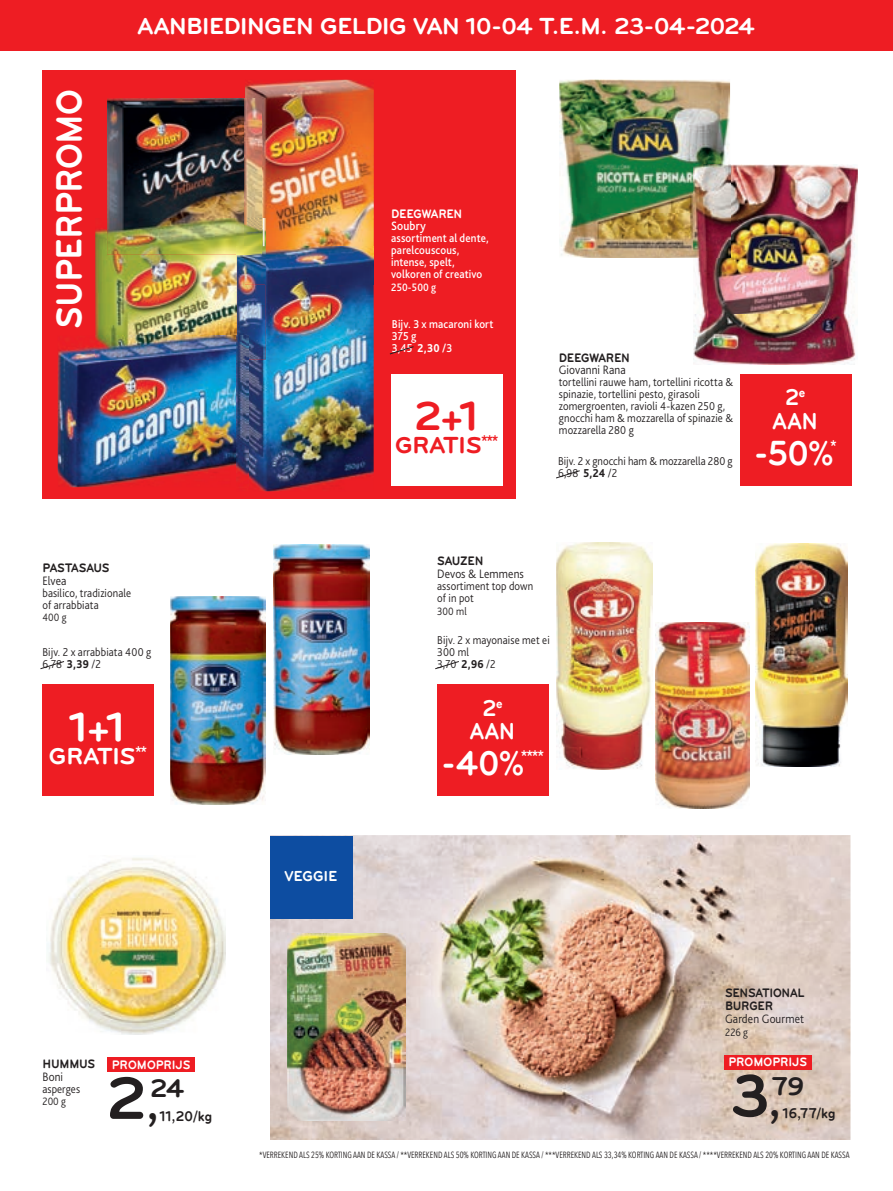
<style>
.page{position:relative;width:893px;height:1191px;background:#fff}
.page>*{position:absolute;margin:0;border:0;box-sizing:border-box;transform-origin:0 0}
.t1{font:61.95px "Bryant Bold Alt";color:#231f20}
.t2{font:42.45px "Bryant Bold Alt";color:#ee1d23}
.t3{font:42.45px "Bryant Bold Alt";color:#fff}
.t4{font:37.5px "Bryant Bold Alt";letter-spacing:-.02em;color:#fff;scale:.9 1}
.t5{font:36px "Bryant Bold Alt";color:#fff;scale:.9 1}
.t6{font:26.7px "Bryant Bold Alt";color:#231f20}
.t7{font:24px "Bryant Bold Alt";letter-spacing:-.035em;color:#fff}
.t8{font:24px/23.7px "Bryant Bold Alt";letter-spacing:-.035em;color:#fff;text-align:center;scale:.9 1}
.t9{font:24px "Bryant Bold Alt";letter-spacing:-.015em;color:#ee1d23}
.t10{font:15px "Bryant Bold Alt";letter-spacing:-.01em;color:#fff;scale:.96 1}
.t11{font:14.7px "Bryant Bold Alt";letter-spacing:-.01em;color:#231f20;scale:.9 1}
.t12{font:12.75px/13.5px "Bryant Bold Alt";letter-spacing:-.02em;color:#231f20;scale:.9 1}
.t13{font:300 12.75px "Bliss Pro";letter-spacing:.005em;color:#231f20;scale:.9 1}
.t14{font:12.75px "Bryant Bold Alt";color:#fff;scale:.9 1}
.t15{font:12.75px "Bryant Bold Alt";letter-spacing:-.025em;color:#fff;scale:.9 1}
.t16{font:500 12.75px "Bliss Pro";color:#fff;scale:.9 1}
.t17{font:300 12px/12px "Bliss Pro";letter-spacing:.01em;color:#231f20;scale:.9 1}
.t18{font:500 12px/12px "Bliss Pro";letter-spacing:.015em;color:#fff;scale:.9 1}
.t19{font:300 11.25px "Bliss Pro";color:#231f20;scale:.9 1}
.t20{font:500 11.25px "Bliss Pro";letter-spacing:.02em;color:#fff;scale:.9 1}
.t21{font:9px "Avenir Next Condensed";color:#231f20;scale:.92 1}
.s1{font-weight:800}
.s2{font-size:45.9px}
</style>
<div class="page">
<img style="left:270px;top:835px;width:580px;height:304px">
<div style="left:42px;top:70px;width:474px;height:429px;background:#ee1d23"></div>
<img style="left:107px;top:99px;width:138px;height:119px">
<img style="left:559px;top:80px;width:171px;height:133px">
<img style="left:559px;top:213px;width:134px;height:45px">
<img style="left:245px;top:80px;width:129px;height:166px">
<img style="left:95px;top:229px;width:142px;height:107px">
<img style="left:107px;top:218px;width:138px;height:36px">
<img style="left:245px;top:218px;width:21px;height:28px">
<img style="left:58px;top:336px;width:179px;height:151px">
<img style="left:237px;top:284px;width:137px;height:207px">
<img style="left:261px;top:246px;width:113px;height:38px">
<img style="left:237px;top:254px;width:29px;height:105px">
<svg style="left:237px;top:246px;width:8px;height:8px"></svg>
<img style="left:245px;top:246px;width:16px;height:8px">
<img style="left:693px;top:164px;width:165px;height:200px">
<img style="left:693px;top:164px;width:37px;height:94px">
<img style="left:47px;top:858px;width:179px;height:176px">
<img style="left:287px;top:933px;width:118px;height:187px">
<img style="left:170px;top:596px;width:95px;height:208px">
<img style="left:274px;top:544px;width:95px;height:210px">
<img style="left:556px;top:542px;width:96px;height:227px">
<img style="left:655px;top:622px;width:94px;height:186px">
<img style="left:756px;top:544px;width:91px;height:222px">
<div style="left:0;top:0;width:893px;height:50px;background:#ee1d23"></div>
<div style="left:724px;top:1054px;width:87px;height:15px;background:#ee1d23"></div>
<svg style="left:389px;top:346px;width:25px;height:9px"></svg>
<svg style="left:556px;top:470px;width:24px;height:9px"></svg>
<svg style="left:40px;top:661px;width:25px;height:8px"></svg>
<svg style="left:435px;top:661px;width:24px;height:8px"></svg>
<div style="left:108px;top:1057px;width:87px;height:14px;background:#ee1d23"></div>
<div style="left:270px;top:835px;width:83px;height:83px;background:#0d4da1"></div>
<div style="left:391px;top:374px;width:112px;height:112px;background:#fff"></div>
<div style="left:740px;top:374px;width:111px;height:111px;background:#ee1d23"></div>
<div style="left:42px;top:685px;width:112px;height:111px;background:#ee1d23"></div>
<div style="left:437px;top:685px;width:112px;height:111px;background:#ee1d23"></div>
<h3 class="t4" style="left:48px;top:328px;width:268px;rotate:-90deg">SUPERPROMO</h3>
<h3 class="t7" style="left:138px;top:13px;width:619px">AANBIEDINGEN GELDIG VAN 10-04 T.E.M. 23-04-2024</h3>
<p class="t15" style="left:391px;top:206px;width:80px">DEEGWAREN</p>
<p class="t16" style="left:391px;top:218px;width:40px">Soubry</p>
<p class="t18" style="left:391px;top:232px;width:110px">assortiment al dente, parelcouscous, intense, spelt, volkoren of creativo</p>
<p class="t20" style="left:391px;top:280px;width:51px">250-500 g</p>
<p class="t18" style="left:392px;top:318px;width:115px">Bijv. 3 x macaroni kort<br>375 g<br>3,45 <span class="s1">2,30</span> /3</p>
<h2 class="t2" style="left:414px;top:393px;width:67px">2+1</h2>
<h3 class="t9" style="left:395px;top:432px;width:105px">GRATIS<sup>***</sup></h3>
<p class="t12" style="left:559px;top:350px;width:80px">DEEGWAREN</p>
<p class="t13" style="left:559px;top:362px;width:76px">Giovanni Rana</p>
<p class="t17" style="left:559px;top:376px;width:195px">tortellini rauwe ham, tortellini ricotta &amp; spinazie, tortellini pesto, girasoli zomergroenten, ravioli 4-kazen 250 g, gnocchi ham &amp; mozzarella of spinazie &amp; mozzarella 280 g</p>
<p class="t17" style="left:558px;top:454px;width:196px">Bijv. 2 x gnocchi ham &amp; mozzarella 280 g<br>6,98 <span class="s1">5,24</span> /2</p>
<h3 class="t8" style="left:772px;top:385px;width:52px">2<sup>e<br></sup>AAN</h3>
<h3 class="t5" style="left:754px;top:433px;width:93px">-50%<sup>*</sup></h3>
<p class="t12" style="left:42px;top:561px;width:76px">PASTASAUS</p>
<p class="t13" style="left:42px;top:572px;width:28px">Elvea</p>
<p class="t17" style="left:42px;top:586px;width:100px">basilico, tradizionale of arrabbiata</p>
<p class="t19" style="left:42px;top:610px;width:28px">400 g</p>
<p class="t12" style="left:437px;top:554px;width:53px">SAUZEN</p>
<p class="t13" style="left:437px;top:566px;width:98px">Devos &amp; Lemmens</p>
<p class="t17" style="left:437px;top:580px;width:108px">assortiment top down of in pot</p>
<p class="t19" style="left:437px;top:604px;width:34px">300 ml</p>
<p class="t17" style="left:42px;top:645px;width:122px">Bijv. 2 x arrabbiata 400 g<br>6,78 <span class="s1">3,39</span> /2</p>
<p class="t17" style="left:437px;top:633px;width:127px">Bijv. 2 x mayonaise met ei<br>300 ml<br>3,70 <span class="s1">2,96</span> /2</p>
<h2 class="t3" style="left:70px;top:703px;width:58px">1+1</h2>
<h3 class="t7" style="left:49px;top:742px;width:99px">GRATIS<sup>**</sup></h3>
<p class="t12" style="left:42px;top:1056px;width:60px">HUMMUS</p>
<p class="t13" style="left:42px;top:1068px;width:25px">Boni</p>
<p class="t17" style="left:42px;top:1082px;width:43px">asperges</p>
<p class="t19" style="left:42px;top:1094px;width:28px">200 g</p>
<p class="t14" style="left:112px;top:1057px;width:89px">PROMOPRIJS</p>
<h1 class="t1" style="left:106px;top:1063px;width:55px">2<span class="s2">,</span></h1>
<h3 class="t6" style="left:150px;top:1073px;width:36px">24</h3>
<p class="t11" style="left:160px;top:1107px;width:60px">11,20 /kg</p>
<p class="t10" style="left:284px;top:867px;width:57px">VEGGIE</p>
<h3 class="t8" style="left:470px;top:696px;width:52px">2<sup>e<br></sup>AAN</h3>
<h3 class="t5" style="left:441px;top:743px;width:116px">-40%<sup>****</sup></h3>
<p class="t12" style="left:725px;top:985px;width:90px">SENSATIONAL<br>BURGER</p>
<p class="t13" style="left:725px;top:1010px;width:89px">Garden Gourmet</p>
<p class="t19" style="left:725px;top:1024px;width:27px">226 g</p>
<p class="t14" style="left:728px;top:1055px;width:89px">PROMOPRIJS</p>
<h1 class="t1" style="left:731px;top:1061px;width:52px">3<span class="s2">,</span></h1>
<h3 class="t6" style="left:772px;top:1071px;width:34px">79</h3>
<p class="t11" style="left:783px;top:1105px;width:60px">16,77 /kg</p>
<p class="t21" style="left:259px;top:1146px;width:643px">*VERREKEND ALS 25% KORTING AAN DE KASSA / **VERREKEND ALS 50% KORTING AAN DE KASSA / ***VERREKEND ALS 33,34% KORTING AAN DE KASSA / ****VERREKEND ALS 20% KORTING AAN DE KASSA</p>
</div>
